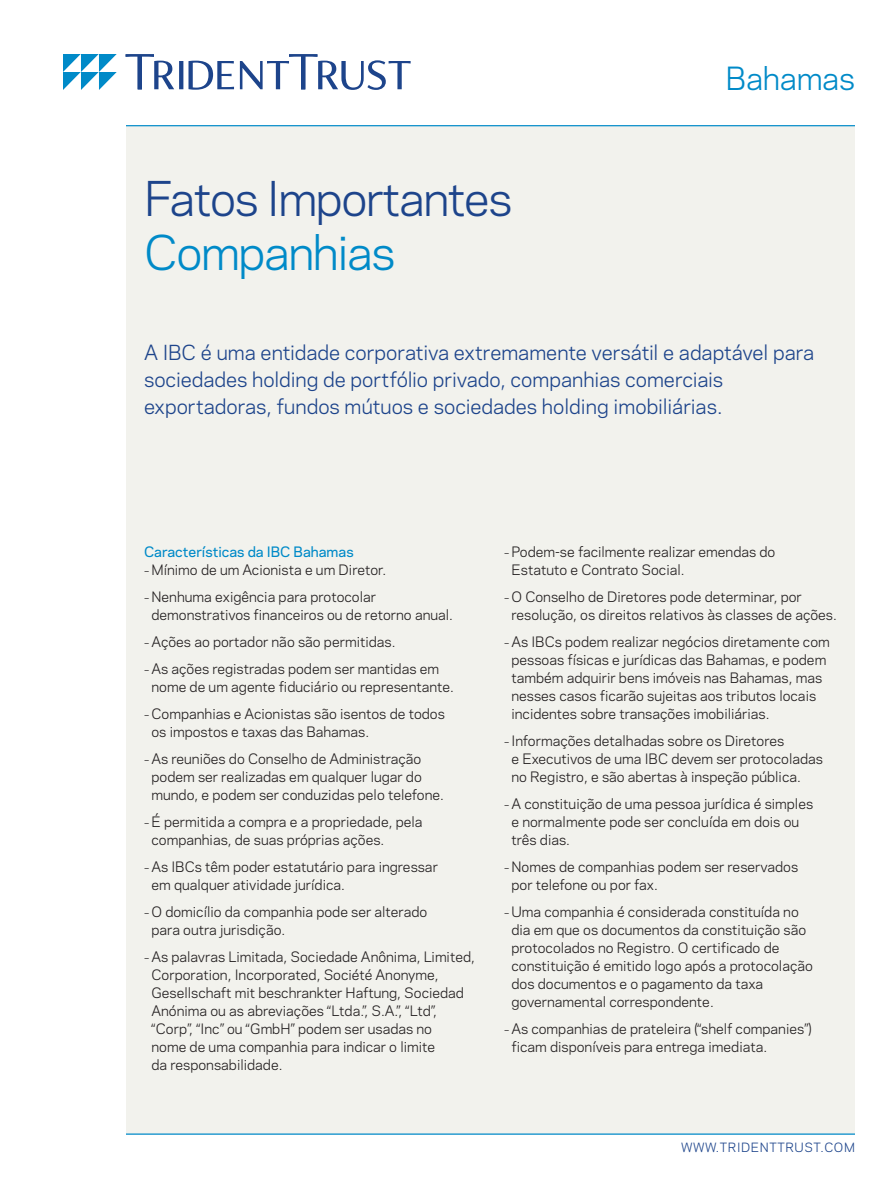
<style>
.page{position:relative;width:891px;height:1188px;background:#fff}
.page>*{position:absolute;margin:0;border:0;box-sizing:border-box;transform-origin:0 0}
.t1{font:45px "Polaris";letter-spacing:-.03em;color:#1d448b}
.t2{font:45px "Polaris";letter-spacing:-.03em;color:#008ac8}
.Page_Head{font:30px "Polaris";letter-spacing:-.01em;color:#008ac8}
.Intro_Text{font:19.5px/27px "Polaris";letter-spacing:-.005em;color:#1d448b}
.t3{font:13.5px/18px "Polaris";color:#231f20}
.Head_1{font:500 13.5px "Polaris";color:#008ac8}
.t4{font:12px "Polaris";letter-spacing:.05em;color:#1d448b}
.s1{font-size:10.5px}
</style>
<div class="page">
<div style="left:126px;top:126px;width:729px;height:1008px;background:#f2f2ed"></div>
<hr style="left:126px;top:126px;width:729px;height:1px;background:#008ac8">
<hr style="left:126px;top:1134px;width:729px;height:1px;background:#008ac8">
<svg style="left:126px;top:54px;width:285px;height:36px"></svg>
<svg style="left:63px;top:54px;width:54px;height:36px"></svg>
<h1 class="t1" style="left:144px;top:165px;width:370px">Fatos Importantes</h1>
<h1 class="t2" style="left:144px;top:219px;width:253px">Companhias</h1>
<p class="Page_Head" style="left:726px;top:56px;width:131px">Bahamas</p>
<p class="Intro_Text" style="left:144px;top:338px;width:672px">A IBC é uma entidade corporativa extremamente versátil e adaptável para sociedades holding de portfólio privado, companhias comerciais exportadoras, fundos mútuos e sociedades holding imobiliárias.</p>
<p class="Head_1" style="left:144px;top:541px;width:211px">Características da IBC Bahamas</p>
<p class="t3" style="left:144px;top:560px;width:244px"><span class="s1">–</span> Mínimo de um Acionista e um Diretor.</p>
<p class="t3" style="left:152px;top:587px;width:303px;text-indent:-8px"><span class="s1">–</span> Nenhuma exigência para protocolar demonstrativos financeiros ou de retorno anual.</p>
<p class="t3" style="left:144px;top:632px;width:253px"><span class="s1">–</span> Ações ao portador não são permitidas.</p>
<p class="t3" style="left:152px;top:659px;width:304px;text-indent:-8px"><span class="s1">–</span> As ações registradas podem ser mantidas em nome de um agente fiduciário ou representante.</p>
<p class="t3" style="left:152px;top:704px;width:295px;text-indent:-8px"><span class="s1">–</span> Companhias e Acionistas são isentos de todos os impostos e taxas das Bahamas.</p>
<p class="t3" style="left:152px;top:749px;width:294px;text-indent:-8px"><span class="s1">–</span> As reuniões do Conselho de Administração podem ser realizadas em qualquer lugar do mundo, e podem ser conduzidas pelo telefone.</p>
<p class="t3" style="left:152px;top:812px;width:273px;text-indent:-8px"><span class="s1">–</span> É permitida a compra e a propriedade, pela companhias, de suas próprias ações.</p>
<p class="t3" style="left:152px;top:857px;width:288px;text-indent:-8px"><span class="s1">–</span> As IBCs têm poder estatutário para ingressar em qualquer atividade jurídica.</p>
<p class="t3" style="left:152px;top:902px;width:277px;text-indent:-8px"><span class="s1">–</span> O domicílio da companhia pode ser alterado para outra jurisdição.</p>
<p class="t3" style="left:152px;top:947px;width:325px;text-indent:-8px"><span class="s1">–</span> As palavras Limitada, Sociedade Anônima, Limited, Corporation, Incorporated, Société Anonyme, Gesellschaft mit beschrankter Haftung, Sociedad Anónima ou as abreviações “Ltda.”, S.A.”, “Ltd”, “Corp”, “Inc” ou “GmbH” podem ser usadas no<br>nome de uma companhia para indicar o limite<br>da responsabilidade.</p>
<p class="t3" style="left:512px;top:542px;width:265px;text-indent:-8px"><span class="s1">–</span> Podem-se facilmente realizar emendas do<br>Estatuto e Contrato Social.</p>
<p class="t3" style="left:512px;top:587px;width:327px;text-indent:-8px"><span class="s1">–</span> O Conselho de Diretores pode determinar, por resolução, os direitos relativos às classes de ações.</p>
<p class="t3" style="left:512px;top:632px;width:320px;text-indent:-8px"><span class="s1">–</span> As IBCs podem realizar negócios diretamente com pessoas físicas e jurídicas das Bahamas, e podem também adquirir bens imóveis nas Bahamas, mas nesses casos ficarão sujeitas aos tributos locais incidentes sobre transações imobiliárias.</p>
<p class="t3" style="left:512px;top:731px;width:313px;text-indent:-8px"><span class="s1">–</span> Informações detalhadas sobre os Diretores<br>e Executivos de uma IBC devem ser protocoladas no Registro, e são abertas à inspeção pública.</p>
<p class="t3" style="left:512px;top:794px;width:303px;text-indent:-8px"><span class="s1">–</span> A constituição de uma pessoa jurídica é simples e normalmente pode ser concluída em dois ou três dias.</p>
<p class="t3" style="left:512px;top:857px;width:288px;text-indent:-8px"><span class="s1">–</span> Nomes de companhias podem ser reservados por telefone ou por fax.</p>
<p class="t3" style="left:512px;top:902px;width:303px;text-indent:-8px"><span class="s1">–</span> Uma companhia é considerada constituída no dia em que os documentos da constituição são protocolados no Registro. O certificado de constituição é emitido logo após a protocolação dos documentos e o pagamento da taxa governamental correspondente.</p>
<p class="t3" style="left:512px;top:1019px;width:302px;text-indent:-8px"><span class="s1">–</span> As companhias de prateleira (“shelf companies”) ficam disponíveis para entrega imediata.</p>
<p class="t4" style="left:681px;top:1138px;width:175px">WWW.TRIDENTTRUST.COM</p>
</div>
